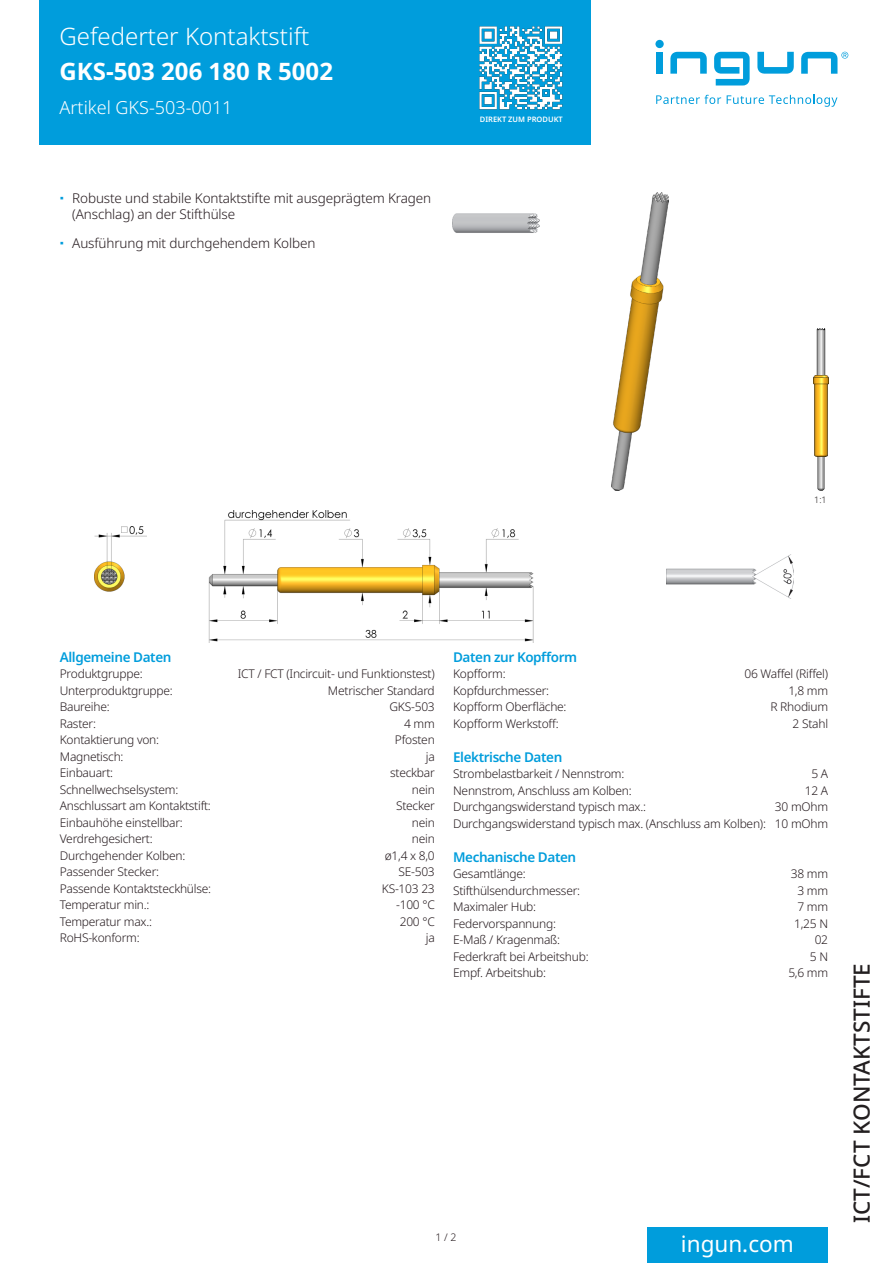
<style>
.page{position:relative;width:893px;height:1263px;background:#fff}
.page>*{position:absolute;margin:0;border:0;box-sizing:border-box;transform-origin:0 0}
.t1{font:300 24px "Noto Sans";color:#fff}
.t2{font:700 24px "Noto Sans";color:#fff}
.t3{font:500 22.5px "Noto Sans";color:#231f20}
.t4{font:22.5px "Noto Sans";color:#fff}
.t5{font:300 18px "Noto Sans";color:#fff}
.t6{font:300 13.5px/16.2px "Noto Sans";letter-spacing:-.01em;color:#23181c}
.t7{font:600 13.5px "Noto Sans";letter-spacing:-.03em;color:#009ddc}
.t8{font:300 12px/16.5px "Noto Sans";letter-spacing:-.02em;color:#23181c;text-align:right}
.t9{font:300 10.5px "Noto Sans";color:#23181c}
.t10{font:300 9px "Noto Sans";color:#231f20}
.t11{font:600 7.5px "Noto Sans";color:#fff}
</style>
<div class="page">
<div style="left:40px;top:0;width:551px;height:145px;background:#009ddc"></div>
<div style="left:647px;top:1228px;width:181px;height:35px;background:#009ddc"></div>
<img style="left:480px;top:27px;width:83px;height:83px">
<div style="left:656px;top:52px;width:7px;height:22px;background:#009ddc"></div>
<svg style="left:670px;top:52px;width:37px;height:22px"></svg>
<svg style="left:714px;top:52px;width:36px;height:34px"></svg>
<svg style="left:757px;top:52px;width:37px;height:22px"></svg>
<div style="left:655px;top:40px;width:9px;height:8px;background:#009ddc;border-radius:50%"></div>
<svg style="left:801px;top:52px;width:47px;height:22px"></svg>
<svg style="left:656px;top:95px;width:65px;height:9px"></svg>
<svg style="left:727px;top:95px;width:110px;height:12px"></svg>
<img style="left:94px;top:526px;width:52px;height:66px">
<img style="left:208px;top:511px;width:326px;height:132px">
<img style="left:666px;top:554px;width:127px;height:45px">
<img style="left:612px;top:193px;width:57px;height:297px">
<img style="left:453px;top:213px;width:86px;height:20px">
<img style="left:813px;top:328px;width:15px;height:162px">
<h1 class="t1" style="left:60px;top:23px;width:251px">Gefederter Kontaktstift</h1>
<h1 class="t2" style="left:60px;top:57px;width:275px">GKS-503 206 180 R 5002</h1>
<h3 class="t5" style="left:60px;top:97px;width:175px">Artikel GKS-503-0011</h3>
<p class="t6" style="left:72px;top:190px;width:360px">Robuste und stabile Kontaktstifte mit ausgeprägtem Kragen (Anschlag) an der Stifthülse</p>
<p class="t6" style="left:72px;top:235px;width:245px">Ausführung mit durchgehendem Kolben</p>
<p class="t11" style="left:480px;top:115px;width:84px">DIREKT ZUM PRODUKT</p>
<p class="t10" style="left:814px;top:495px;width:14px">1:1</p>
<p class="t7" style="left:60px;top:649px;width:113px">Allgemeine Daten</p>
<p class="t8" style="left:60px;top:666px;width:84px">Produktgruppe:</p>
<p class="t8" style="left:238px;top:666px;width:199px">ICT / FCT (Incircuit- und Funktionstest)</p>
<p class="t8" style="left:60px;top:682px;width:115px">Unterproduktgruppe:</p>
<p class="t8" style="left:328px;top:682px;width:108px">Metrischer Standard</p>
<p class="t8" style="left:60px;top:699px;width:51px">Baureihe:</p>
<p class="t8" style="left:390px;top:699px;width:47px">GKS-503</p>
<p class="t8" style="left:60px;top:715px;width:38px">Raster:</p>
<p class="t8" style="left:404px;top:715px;width:32px">4 mm</p>
<p class="t8" style="left:60px;top:732px;width:101px">Kontaktierung von:</p>
<p class="t8" style="left:395px;top:732px;width:41px">Pfosten</p>
<p class="t8" style="left:60px;top:748px;width:65px">Magnetisch:</p>
<p class="t8" style="left:426px;top:748px;width:10px">ja</p>
<p class="t8" style="left:60px;top:765px;width:55px">Einbauart:</p>
<p class="t8" style="left:390px;top:765px;width:46px">steckbar</p>
<p class="t8" style="left:60px;top:781px;width:120px">Schnellwechselsystem:</p>
<p class="t8" style="left:412px;top:781px;width:25px">nein</p>
<p class="t8" style="left:60px;top:798px;width:153px">Anschlussart am Kontaktstift:</p>
<p class="t8" style="left:396px;top:798px;width:40px">Stecker</p>
<p class="t8" style="left:60px;top:814px;width:124px">Einbauhöhe einstellbar:</p>
<p class="t8" style="left:412px;top:814px;width:25px">nein</p>
<p class="t8" style="left:60px;top:831px;width:94px">Verdrehgesichert:</p>
<p class="t8" style="left:412px;top:831px;width:25px">nein</p>
<p class="t8" style="left:60px;top:847px;width:127px">Durchgehender Kolben:</p>
<p class="t8" style="left:385px;top:847px;width:52px">ø1,4 x 8,0</p>
<p class="t8" style="left:60px;top:864px;width:101px">Passender Stecker:</p>
<p class="t8" style="left:398px;top:864px;width:38px">SE-503</p>
<p class="t8" style="left:60px;top:880px;width:153px">Passende Kontaktsteckhülse:</p>
<p class="t8" style="left:382px;top:880px;width:54px">KS-103 23</p>
<p class="t8" style="left:60px;top:897px;width:91px">Temperatur min.:</p>
<p class="t8" style="left:396px;top:897px;width:40px">-100 °C</p>
<p class="t8" style="left:60px;top:913px;width:94px">Temperatur max.:</p>
<p class="t8" style="left:400px;top:913px;width:37px">200 °C</p>
<p class="t8" style="left:60px;top:930px;width:81px">RoHS-konform:</p>
<p class="t8" style="left:426px;top:930px;width:10px">ja</p>
<p class="t7" style="left:453px;top:649px;width:126px">Daten zur Kopfform</p>
<p class="t8" style="left:453px;top:666px;width:54px">Kopfform:</p>
<p class="t8" style="left:744px;top:666px;width:85px">06 Waffel (Riffel)</p>
<p class="t8" style="left:453px;top:682px;width:98px">Kopfdurchmesser:</p>
<p class="t8" style="left:788px;top:682px;width:41px">1,8 mm</p>
<p class="t8" style="left:453px;top:699px;width:115px">Kopfform Oberfläche:</p>
<p class="t8" style="left:770px;top:699px;width:59px">R Rhodium</p>
<p class="t8" style="left:453px;top:715px;width:107px">Kopfform Werkstoff:</p>
<p class="t8" style="left:793px;top:715px;width:37px">2 Stahl</p>
<p class="t7" style="left:453px;top:749px;width:111px">Elektrische Daten</p>
<p class="t8" style="left:453px;top:766px;width:173px">Strombelastbarkeit / Nennstrom:</p>
<p class="t8" style="left:811px;top:766px;width:18px">5 A</p>
<p class="t8" style="left:453px;top:782px;width:180px">Nennstrom, Anschluss am Kolben:</p>
<p class="t8" style="left:805px;top:782px;width:25px">12 A</p>
<p class="t8" style="left:453px;top:799px;width:194px">Durchgangswiderstand typisch max.:</p>
<p class="t8" style="left:453px;top:799px;width:376px">30 mOhm<br>Durchgangswiderstand typisch max. (Anschluss am Kolben): 10 mOhm</p>
<p class="t7" style="left:453px;top:849px;width:125px">Mechanische Daten</p>
<p class="t8" style="left:453px;top:866px;width:74px">Gesamtlänge:</p>
<p class="t8" style="left:791px;top:866px;width:39px">38 mm</p>
<p class="t8" style="left:453px;top:882px;width:129px">Stifthülsendurchmesser:</p>
<p class="t8" style="left:797px;top:882px;width:32px">3 mm</p>
<p class="t8" style="left:453px;top:899px;width:85px">Maximaler Hub:</p>
<p class="t8" style="left:797px;top:899px;width:32px">7 mm</p>
<p class="t8" style="left:453px;top:915px;width:104px">Federvorspannung:</p>
<p class="t8" style="left:794px;top:915px;width:35px">1,25 N</p>
<p class="t8" style="left:453px;top:932px;width:108px">E-Maß / Kragenmaß:</p>
<p class="t8" style="left:815px;top:932px;width:15px">02</p>
<p class="t8" style="left:453px;top:948px;width:137px">Federkraft bei Arbeitshub:</p>
<p class="t8" style="left:810px;top:948px;width:20px">5 N</p>
<p class="t8" style="left:453px;top:965px;width:94px">Empf. Arbeitshub:</p>
<p class="t8" style="left:788px;top:965px;width:41px">5,6 mm</p>
<h2 class="t3" style="left:849px;top:1223px;width:261px;rotate:-90deg">ICT/FCT KONTAKTSTIFTE</h2>
<p class="t9" style="left:435px;top:1231px;width:23px">1 / 2</p>
<h2 class="t4" style="left:681px;top:1231px;width:114px">ingun.com</h2>
</div>
